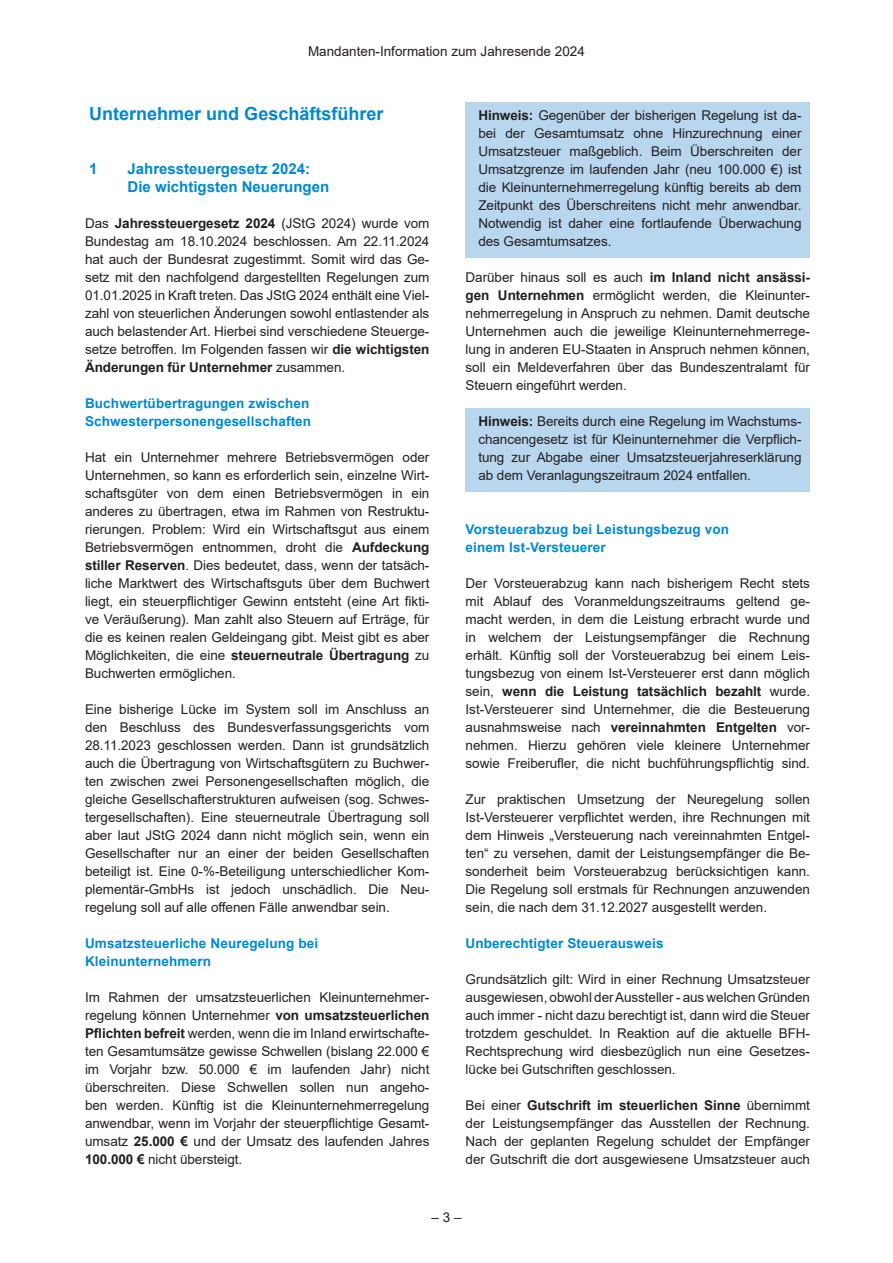
<style>
.page{position:relative;width:893px;height:1263px;background:#fff}
.page>*{position:absolute;margin:0;border:0;box-sizing:border-box;transform-origin:0 0}
.t1{font:700 18px "Arial";color:#0089cf}
.t2{font:700 15px/18px "Arial";color:#0089cf}
.t3{font:13.5px/18px "Arial";letter-spacing:-.005em;color:#231f20;text-align:justify}
.t4{font:700 13.5px/18px "Arial";letter-spacing:.01em;color:#0089cf}
.s1{font-weight:700}
</style>
<div class="page">
<div style="left:466px;top:102px;width:344px;height:155px;background:#b9d6ef"></div>
<div style="left:466px;top:408px;width:344px;height:83px;background:#b9d6ef"></div>
<p class="t3" style="left:308px;top:42px;width:278px">Mandanten-Information zum Jahresende 2024</p>
<h1 class="t1" style="left:89px;top:101px;width:296px">Unternehmer und Geschäftsführer</h1>
<p class="t2" style="left:89px;top:160px;width:10px">1</p>
<p class="t2" style="left:128px;top:160px;width:203px">Jahressteuergesetz 2024:<br>Die wichtigsten Neuerungen</p>
<p class="t3" style="left:85px;top:214px;width:346px">Das <span class="s1">Jahressteuergesetz 2024</span> (JStG 2024) wurde vom Bundestag am 18.10.2024 beschlossen. Am 22.11.2024 hat auch der Bundesrat zugestimmt. Somit wird das Ge&shy;setz mit den nachfolgend dargestellten Regelungen zum 01.01.2025 in Kraft treten. Das JStG 2024 enthält eine Viel&shy;zahl von steuerlichen Änderungen sowohl entlastender als auch belastender Art. Hierbei sind verschiedene Steuerge&shy;setze betroffen. Im Folgenden fassen wir <span class="s1">die wichtigsten Änderungen für Unternehmer</span> zusammen.</p>
<p class="t4" style="left:85px;top:394px;width:228px">Buchwertübertragungen zwischen<br>Schwesterpersonengesellschaften</p>
<p class="t3" style="left:85px;top:448px;width:346px">Hat ein Unternehmer mehrere Betriebsvermögen oder Unternehmen, so kann es erforderlich sein, einzelne Wirt&shy;schaftsgüter von dem einen Betriebsvermögen in ein anderes zu übertragen, etwa im Rahmen von Restruktu&shy;rierungen. Problem: Wird ein Wirtschaftsgut aus einem Betriebsvermögen entnommen, droht die <span class="s1">Aufdeckung stiller Reserven</span>. Dies bedeutet, dass, wenn der tatsäch&shy;liche Marktwert des Wirtschaftsguts über dem Buchwert liegt, ein steuerpflichtiger Gewinn entsteht (eine Art fikti&shy;ve Veräußerung). Man zahlt also Steuern auf Erträge, für die es keinen realen Geldeingang gibt. Meist gibt es aber Möglichkeiten, die eine <span class="s1">steuerneutrale Übertragung</span> zu Buchwerten ermöglichen.</p>
<p class="t3" style="left:85px;top:700px;width:346px">Eine bisherige Lücke im System soll im Anschluss an den Beschluss des Bundesverfassungsgerichts vom 28.11.2023 geschlossen werden. Dann ist grundsätzlich auch die Übertragung von Wirtschaftsgütern zu Buchwer&shy;ten zwischen zwei Personengesellschaften möglich, die gleiche Gesellschafterstrukturen aufweisen (sog. Schwes&shy;tergesellschaften). Eine steuerneutrale Übertragung soll aber laut JStG 2024 dann nicht möglich sein, wenn ein Gesellschafter nur an einer der beiden Gesellschaften beteiligt ist. Eine 0-%-Beteiligung unterschiedlicher Kom&shy;plementär-GmbHs ist jedoch unschädlich. Die Neu&shy;regelung soll auf alle offenen Fälle anwendbar sein.</p>
<p class="t4" style="left:85px;top:934px;width:235px">Umsatzsteuerliche Neuregelung bei<br>Kleinunternehmern</p>
<p class="t3" style="left:85px;top:988px;width:346px">Im Rahmen der umsatzsteuerlichen Kleinunternehmer&shy;regelung können Unternehmer <span class="s1">von umsatzsteuerlichen Pflichten befreit</span> werden, wenn die im Inland erwirtschafte&shy;ten Gesamtumsätze gewisse Schwellen (bislang 22.000 € im Vorjahr bzw. 50.000 € im laufenden Jahr) nicht überschreiten. Diese Schwellen sollen nun angeho&shy;ben werden. Künftig ist die Kleinunternehmerregelung anwendbar, wenn im Vorjahr der steuerpflichtige Gesamt&shy;umsatz <span class="s1">25.000 €</span> und der Umsatz des laufenden Jahres <span class="s1">100.000 €</span> nicht übersteigt.</p>
<p class="t3" style="left:478px;top:106px;width:325px"><span class="s1">Hinweis:</span> Gegenüber der bisherigen Regelung ist da&shy;bei der Gesamtumsatz ohne Hinzurechnung einer Umsatzsteuer maßgeblich. Beim Überschreiten der Umsatzgrenze im laufenden Jahr (neu 100.000 €) ist die Kleinunternehmerregelung künftig bereits ab dem Zeitpunkt des Überschreitens nicht mehr anwendbar.<br>Notwendig ist daher eine fortlaufende Überwachung des Gesamtumsatzes.</p>
<p class="t3" style="left:466px;top:268px;width:346px">Darüber hinaus soll es auch <span class="s1">im Inland nicht ansässi&shy;gen Unternehmen</span> ermöglicht werden, die Kleinunter&shy;nehmerregelung in Anspruch zu nehmen. Damit deutsche Unternehmen auch die jeweilige Kleinunternehmerrege&shy;lung in anderen EU-Staaten in Anspruch nehmen können, soll ein Meldeverfahren über das Bundeszentralamt für Steuern eingeführt werden.</p>
<p class="t3" style="left:478px;top:412px;width:325px"><span class="s1">Hinweis:</span> Bereits durch eine Regelung im Wachstums&shy;chancengesetz ist für Kleinunternehmer die Verpflich&shy;tung zur Abgabe einer Umsatzsteuerjahreserklärung ab dem Veranlagungszeitraum 2024 entfallen.</p>
<p class="t4" style="left:466px;top:520px;width:265px">Vorsteuerabzug bei Leistungsbezug von einem Ist-Versteuerer</p>
<p class="t3" style="left:466px;top:574px;width:346px">Der Vorsteuerabzug kann nach bisherigem Recht stets mit Ablauf des Voranmeldungszeitraums geltend ge&shy;macht werden, in dem die Leistung erbracht wurde und in welchem der Leistungsempfänger die Rechnung erhält. Künftig soll der Vorsteuerabzug bei einem Leis&shy;tungsbezug von einem Ist-Versteuerer erst dann möglich sein, <span class="s1">wenn die Leistung tatsächlich bezahlt</span> wurde.<br>Ist-Versteuerer sind Unternehmer, die die Besteuerung ausnahmsweise nach <span class="s1">vereinnahmten Entgelten</span> vor&shy;nehmen. Hierzu gehören viele kleinere Unternehmer sowie Freiberufler, die nicht buchführungspflichtig sind.</p>
<p class="t3" style="left:466px;top:790px;width:346px">Zur praktischen Umsetzung der Neuregelung sollen Ist-Versteuerer verpflichtet werden, ihre Rechnungen mit dem Hinweis „Versteuerung nach vereinnahmten Entgel&shy;ten“ zu versehen, damit der Leistungsempfänger die Be&shy;sonderheit beim Vorsteuerabzug berücksichtigen kann.<br>Die Regelung soll erstmals für Rechnungen anzuwenden sein, die nach dem 31.12.2027 ausgestellt werden.</p>
<p class="t4" style="left:466px;top:934px;width:199px">Unberechtigter Steuerausweis</p>
<p class="t3" style="left:466px;top:970px;width:346px">Grundsätzlich gilt: Wird in einer Rechnung Umsatzsteuer ausgewiesen, obwohl der Aussteller - aus welchen Gründen auch immer - nicht dazu berechtigt ist, dann wird die Steuer trotzdem geschuldet. In Reaktion auf die aktuelle BFH-Rechtsprechung wird diesbezüglich nun eine Gesetzes&shy;lücke bei Gutschriften geschlossen.</p>
<p class="t3" style="left:466px;top:1096px;width:346px">Bei einer <span class="s1">Gutschrift im steuerlichen Sinne</span> übernimmt der Leistungsempfänger das Ausstellen der Rechnung.<br>Nach der geplanten Regelung schuldet der Empfänger der Gutschrift die dort ausgewiesene Umsatzsteuer auch</p>
<p class="t3" style="left:431px;top:1208px;width:32px">– 3 –</p>
</div>
